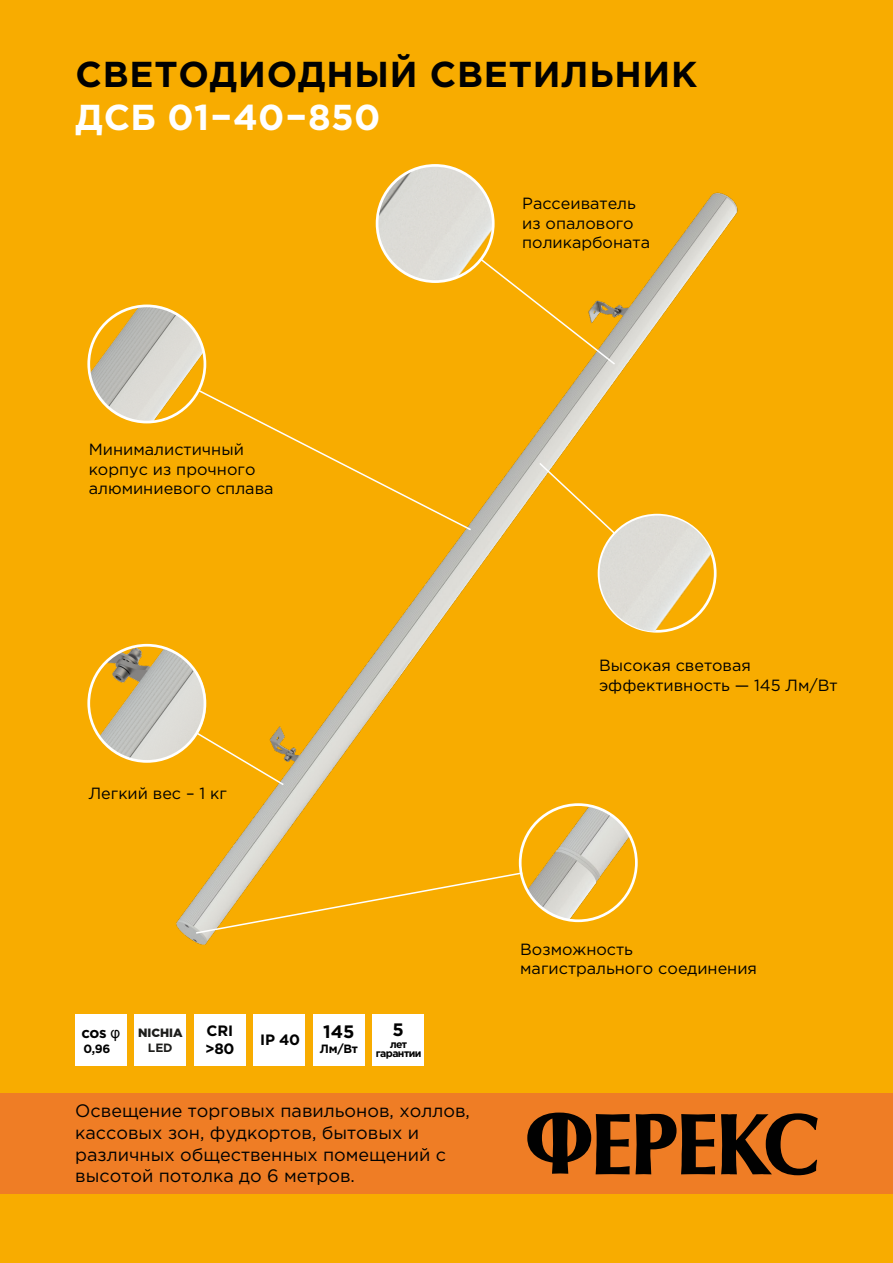
<style>
.page{position:relative;width:893px;height:1263px;background:#f8ac00}
.page>*{position:absolute;margin:0;border:0;box-sizing:border-box;transform-origin:0 0}
.t1{font:700 36px "Gotham Pro";letter-spacing:.02em;color:#010101}
.t2{font:700 36px "Gotham Pro";letter-spacing:.01em;color:#fff}
.t3{font:18px/21.6px "Gotham Pro";color:#010101}
.t4{font:700 18px "Gotham Pro";color:#010101}
.t5{font:16.2px/19.5px "Gotham Pro";color:#010101}
.t6{font:700 15px/18px "Gotham Pro";letter-spacing:-.025em;color:#010101}
.t7{font:700 12px "Gotham Pro";color:#010101}
.t8{font:900 12px "Gotham Pro";letter-spacing:-.005em;color:#1d1d1b}
.t9{font:700 12px "Gotham Pro";color:#1d1d1b}
.t10{font:700 10.5px/9.8px "Gotham Pro";letter-spacing:-.055em;color:#010101;text-align:center}
.s1{font-family:"Arial";font-weight:400}
</style>
<div class="page">
<div style="left:0;top:1094px;width:893px;height:100px;background:#ef7d25"></div>
<svg style="left:527px;top:1112px;width:291px;height:63px"></svg>
<div style="left:75px;top:1014px;width:51px;height:51px;background:#fff"></div>
<div style="left:135px;top:1014px;width:51px;height:51px;background:#fff"></div>
<div style="left:254px;top:1014px;width:51px;height:51px;background:#fff"></div>
<div style="left:194px;top:1014px;width:51px;height:51px;background:#fff"></div>
<div style="left:313px;top:1014px;width:51px;height:51px;background:#fff"></div>
<div style="left:373px;top:1014px;width:51px;height:51px;background:#fff"></div>
<img style="left:87px;top:164px;width:651px;height:781px">
<svg style="left:194px;top:871px;width:330px;height:64px"></svg>
<svg style="left:538px;top:461px;width:121px;height:114px"></svg>
<svg style="left:197px;top:388px;width:276px;height:144px"></svg>
<svg style="left:145px;top:701px;width:140px;height:86px"></svg>
<img style="left:89px;top:306px;width:116px;height:116px;border-radius:58px">
<img style="left:90px;top:645px;width:116px;height:116px;border-radius:58px">
<svg style="left:479px;top:257px;width:138px;height:109px"></svg>
<img style="left:520px;top:805px;width:116px;height:116px;border-radius:58px">
<div style="left:87px;top:305px;width:119px;height:118px;border:3px solid #fff;border-radius:50%"></div>
<div style="left:87px;top:644px;width:119px;height:119px;border:3px solid #fff;border-radius:50%"></div>
<img style="left:377px;top:165px;width:116px;height:117px;border-radius:58px">
<img style="left:599px;top:516px;width:117px;height:116px;border-radius:58px">
<div style="left:376px;top:164px;width:119px;height:119px;border:3px solid #fff;border-radius:50%"></div>
<div style="left:519px;top:803px;width:119px;height:119px;border:3px solid #fff;border-radius:50%"></div>
<h1 class="t1" style="left:76px;top:53px;width:623px">СВЕТОДИОДНЫЙ СВЕТИЛЬНИК</h1>
<h1 class="t2" style="left:76px;top:96px;width:306px">ДСБ 01−40−850</h1>
<p class="t5" style="left:522px;top:194px;width:129px">Рассеиватель из опалового поликарбоната</p>
<p class="t5" style="left:89px;top:440px;width:186px">Минималистичный корпус из прочного алюминиевого сплава</p>
<p class="t5" style="left:89px;top:783px;width:140px">Легкий вес – 1 кг</p>
<p class="t5" style="left:599px;top:656px;width:240px">Высокая световая эффективность — 145 Лм/Вт</p>
<p class="t6" style="left:81px;top:1023px;width:40px">cos <span class="s1">φ</span></p>
<p class="t7" style="left:84px;top:1041px;width:28px">0,96</p>
<p class="t8" style="left:138px;top:1026px;width:46px">NICHIA</p>
<p class="t9" style="left:148px;top:1040px;width:26px">LED</p>
<p class="t6" style="left:205px;top:1022px;width:31px">CRI &gt;80</p>
<p class="t4" style="left:323px;top:1021px;width:33px">145</p>
<p class="t6" style="left:260px;top:1031px;width:41px">IP 40</p>
<p class="t7" style="left:320px;top:1041px;width:39px">Лм/Вт</p>
<p class="t4" style="left:393px;top:1019px;width:13px">5</p>
<p class="t10" style="left:376px;top:1039px;width:47px">лет гарантии</p>
<p class="t3" style="left:75px;top:1100px;width:396px">Освещение торговых павильонов, холлов, кассовых зон, фудкортов, бытовых и различных общественных помещений с высотой потолка до 6 метров.</p>
<p class="t5" style="left:520px;top:939px;width:238px">Возможность магистрального соединения</p>
</div>
